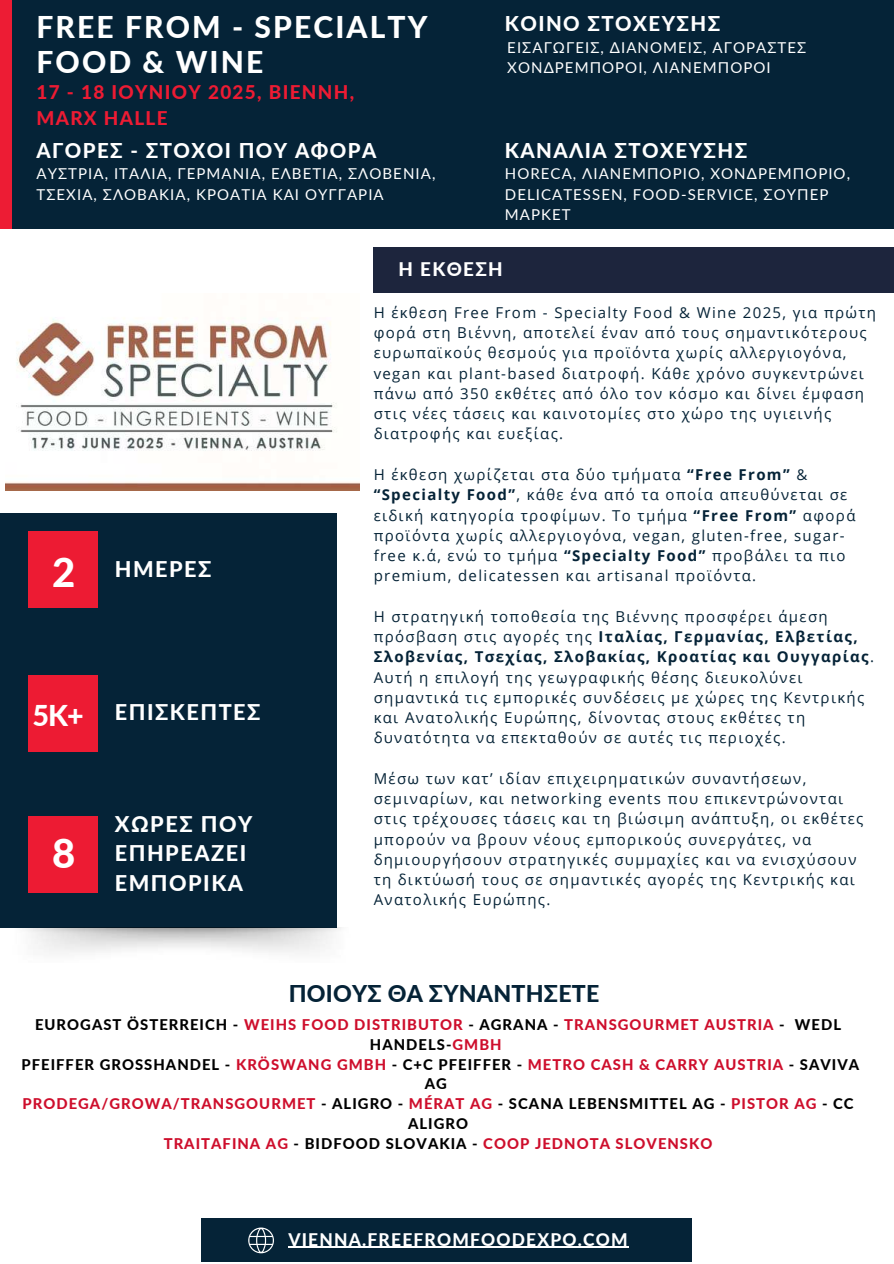
<style>
.page{position:relative;width:894px;height:1264px;background:#fff}
.page>*{position:absolute;margin:0;border:0;box-sizing:border-box;transform-origin:0 0}
.t1{font:800 40.05px "Lato";color:#fff}
.t2{font:800 30px/34.8px "Lato";letter-spacing:.07em;color:#fff}
.t3{font:800 28.65px "Lato";color:#fff}
.t4{font:800 23.1px "Lato";letter-spacing:.01em;color:#052337}
.t5{font:800 21.6px/29.2px "Lato";letter-spacing:.07em;color:#fff}
.t6{font:800 20.4px "Lato";letter-spacing:.07em;color:#fff}
.t7{font:800 18.9px/25.8px "Lato";letter-spacing:.07em;color:#ed1b33}
.t8{font:800 18.75px "Lato";letter-spacing:.07em;color:#fff}
.t9{font:800 17.4px "Lato";letter-spacing:.07em;color:#fff}
.t10{font:15px/20.2px "Open Sans";letter-spacing:.09em;color:#052337}
.t11{font:15px/20.2px "Lato";letter-spacing:.07em;color:#fff}
.t12{font:800 14.7px "Lato";letter-spacing:.07em;color:#ce0e2c}
.t13{font:800 14.7px "Lato";letter-spacing:.07em;color:#000}
.s1{font-size:40.05px}
.s2{font-weight:700}
.s3{color:#000}
.s4{color:#ce0e2c}
</style>
<div class="page">
<div style="left:201px;top:1218px;width:491px;height:43px;background:#052337"></div>
<hr style="left:288px;top:1246px;width:341px;height:1px;background:#fff">
<svg style="left:248px;top:1227px;width:26px;height:26px"></svg>
<div style="left:373px;top:247px;width:520px;height:46px;background:#1d253d"></div>
<div style="left:6px;top:0;width:887px;height:228px;background:#052337"></div>
<div style="left:0;top:0;width:11px;height:228px;background:#ed1c34"></div>
<div style="left:0;top:513px;width:336px;height:414px;background:#052337"></div>
<div style="left:28px;top:531px;width:69px;height:77px;background:#ed1b33"></div>
<img style="left:13px;top:927px;width:328px;height:25px">
<div style="left:28px;top:675px;width:69px;height:76px;background:#ed1b33"></div>
<div style="left:28px;top:816px;width:69px;height:76px;background:#ed1b33"></div>
<img style="left:6px;top:317px;width:353px;height:173px">
<h2 class="t2" style="left:36px;top:9px;width:392px">FREE FROM - SPECIALTY<br>FOOD &amp; WINE</h2>
<h3 class="t6" style="left:504px;top:11px;width:217px">ΚΟΙΝΟ ΣΤΟΧΕΥΣΗΣ</h3>
<p class="t11" style="left:507px;top:37px;width:300px">ΕΙΣΑΓΩΓΕΙΣ, ΔΙΑΝΟΜΕΙΣ, ΑΓΟΡΑΣΤΕΣ<br>ΧΟΝΔΡΕΜΠΟΡΟΙ, ΛΙΑΝΕΜΠΟΡΟΙ</p>
<p class="t7" style="left:36px;top:79px;width:319px">17 - 18 IOYNIOY 2025, ΒΙΕΝΝΗ,<br>MARX HALLE</p>
<h3 class="t6" style="left:36px;top:138px;width:341px">ΑΓΟΡΕΣ - ΣΤΟΧΟΙ ΠΟΥ ΑΦΟΡΑ</h3>
<p class="t11" style="left:36px;top:163px;width:400px">ΑΥΣΤΡΙΑ, ΙΤΑΛΙΑ, ΓΕΡΜΑΝΙΑ, ΕΛΒΕΤΙΑ, ΣΛΟΒΕΝΙΑ,<br>ΤΣΕΧΙΑ, ΣΛΟΒΑΚΙΑ, ΚΡΟΑΤΙΑ ΚΑΙ ΟΥΓΓΑΡΙΑ</p>
<h3 class="t6" style="left:504px;top:138px;width:244px">ΚΑΝΑΛΙΑ ΣΤΟΧΕΥΣΗΣ</h3>
<p class="t11" style="left:504px;top:163px;width:346px">HORECA, ΛΙΑΝΕΜΠΟΡΙΟ, ΧΟΝΔΡΕΜΠΟΡΙΟ,<br>DELICATESSEN, FOOD-SERVICE, ΣΟΥΠΕΡ<br>ΜΑΡΚΕΤ</p>
<h3 class="t5" style="left:52px;top:554px;width:161px"><span class="s1">2</span> ΗΜΕΡΕΣ</h3>
<h3 class="t3" style="left:33px;top:698px;width:53px">5Κ+</h3>
<h3 class="t5" style="left:115px;top:697px;width:147px">ΕΠΙΣΚΕΠΤΕΣ</h3>
<h1 class="t1" style="left:52px;top:828px;width:25px">8</h1>
<h3 class="t5" style="left:115px;top:809px;width:139px">ΧΩΡΕΣ ΠΟΥ<br>ΕΠΗΡΕΑΖΕΙ<br>ΕΜΠΟΡΙΚΑ</h3>
<p class="t8" style="left:398px;top:258px;width:105px">Η ΕΚΘΕΣΗ</p>
<p class="t10" style="left:373px;top:302px;width:504px">Η έκθεση Free From - Specialty Food &amp; Wine 2025, για πρώτη φορά στη Βιέννη, αποτελεί έναν από τους σημαντικότερους ευρωπαϊκούς θεσμούς για προϊόντα χωρίς αλλεργιογόνα, vegan και plant-based διατροφή. Κάθε χρόνο συγκεντρώνει πάνω από 350 εκθέτες από όλο τον κόσμο και δίνει έμφαση στις νέες τάσεις και καινοτομίες στο χώρο της υγιεινής διατροφής και ευεξίας.</p>
<p class="t10" style="left:373px;top:464px;width:483px">Η έκθεση χωρίζεται στα δύο τμήματα <span class="s2">“Free From”</span> &amp; <span class="s2">“Specialty Food”</span>, κάθε ένα από τα οποία απευθύνεται σε ειδική κατηγορία τροφίμων. Το τμήμα <span class="s2">“Free From”</span> αφορά προϊόντα χωρίς αλλεργιογόνα, vegan, gluten-free, sugar&shy;free κ.ά, ενώ το τμήμα <span class="s2">“Specialty Food”</span> προβάλει τα πιο premium, delicatessen και artisanal προϊόντα.</p>
<p class="t10" style="left:373px;top:606px;width:501px">Η στρατηγική τοποθεσία της Βιέννης προσφέρει άμεση πρόσβαση στις αγορές της <span class="s2">Ιταλίας, Γερμανίας, Ελβετίας, Σλοβενίας, Τσεχίας, Σλοβακίας, Κροατίας και Ουγγαρίας</span>.<br>Αυτή η επιλογή της γεωγραφικής θέσης διευκολύνει σημαντικά τις εμπορικές συνδέσεις με χώρες της Κεντρικής και Ανατολικής Ευρώπης, δίνοντας στους εκθέτες τη δυνατότητα να επεκταθούν σε αυτές τις περιοχές.</p>
<p class="t10" style="left:373px;top:768px;width:491px">Μέσω των κατ’ ιδίαν επιχειρηματικών συναντήσεων, σεμιναρίων, και networking events που επικεντρώνονται στις τρέχουσες τάσεις και τη βιώσιμη ανάπτυξη, οι εκθέτες μπορούν να βρουν νέους εμπορικούς συνεργάτες, να δημιουργήσουν στρατηγικές συμμαχίες και να ενισχύσουν τη δικτύωσή τους σε σημαντικές αγορές της Κεντρικής και Ανατολικής Ευρώπης.</p>
<h3 class="t4" style="left:288px;top:979px;width:312px">ΠΟΙΟΥΣ ΘΑ ΣΥΝΑΝΤΗΣΕΤΕ</h3>
<p class="t12" style="left:35px;top:1015px;width:807px"><span class="s3">EUROGAST ÖSTERREICH -</span> WEIHS FOOD DISTRIBUTOR <span class="s3">- AGRANA -</span> TRANSGOURMET AUSTRIA <span class="s3">- WEDL</span></p>
<p class="t13" style="left:370px;top:1035px;width:133px">HANDELS-<span class="s4">GMBH</span></p>
<p class="t13" style="left:21px;top:1055px;width:839px">PFEIFFER GROSSHANDEL - <span class="s4">KRÖSWANG GMBH</span> - C+C PFEIFFER - <span class="s4">METRO CASH &amp; CARRY AUSTRIA</span> - SAVIVA</p>
<p class="t13" style="left:424px;top:1074px;width:24px">AG</p>
<p class="t12" style="left:22px;top:1094px;width:832px">PRODEGA/GROWA/TRANSGOURMET <span class="s3">- ALIGRO -</span> MÉRAT AG <span class="s3">- SCANA LEBENSMITTEL AG -</span> PISTOR AG <span class="s3">- CC</span></p>
<p class="t13" style="left:408px;top:1114px;width:61px">ALIGRO</p>
<p class="t12" style="left:164px;top:1133px;width:550px">TRAITAFINA AG <span class="s3">- BIDFOOD SLOVAKIA -</span> COOP JEDNOTA SLOVENSKO</p>
<p class="t9" style="left:288px;top:1228px;width:341px">VIENNA.FREEFROMFOODEXPO.COM</p>
</div>
